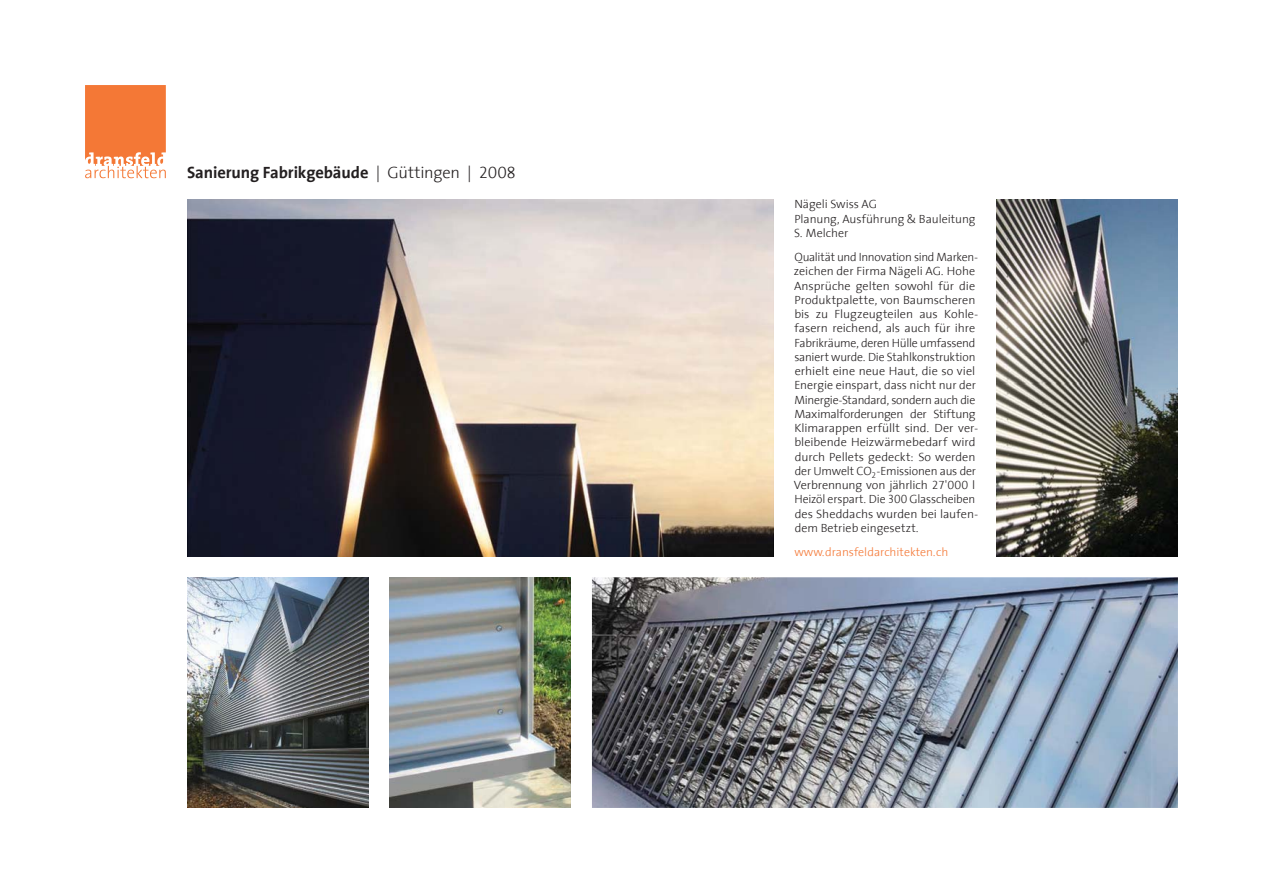
<style>
.page{position:relative;width:1263px;height:893px;background:#fff}
.page>*{position:absolute;margin:0;border:0;box-sizing:border-box;transform-origin:0 0}
.t1{font:700 16.5px "Thesis Dra";letter-spacing:-.01em;color:#231f20}
.t2{font:300 12px/14.2px "Thesis Dra";letter-spacing:-.01em;color:#231f20}
.t3{font:300 12px "Thesis Dra";color:#f47836}
.s1{font-weight:300}
</style>
<div class="page">
<img style="left:187px;top:199px;width:586px;height:357px">
<img style="left:187px;top:577px;width:181px;height:231px">
<img style="left:389px;top:577px;width:182px;height:231px">
<img style="left:592px;top:577px;width:586px;height:231px">
<img style="left:997px;top:199px;width:181px;height:357px">
<svg style="left:85px;top:85px;width:81px;height:93px;background:#f58f59"></svg>
<h1 class="t1" style="left:187px;top:166px;width:330px">Sanierung Fabrikgebäude <span class="s1">| Güttingen | 2008</span></h1>
<p class="t2" style="left:794px;top:198px;width:183px">Nägeli Swiss AG<br>Planung, Ausführung &amp; Bauleitung<br>S. Melcher</p>
<p class="t2" style="left:794px;top:251px;width:186px">Qualität und Innovation sind Marken&shy;zeichen der Firma Nägeli AG. Hohe Ansprüche gelten sowohl für die Produktpalette, von Baumscheren bis zu Flugzeugteilen aus Kohle&shy;fasern reichend, als auch für ihre Fabrikräume, deren Hülle umfassend saniert wurde. Die Stahlkonstruktion erhielt eine neue Haut, die so viel Energie einspart, dass nicht nur der Minergie-Standard, sondern auch die Maximalforderungen der Stiftung Klimarappen erfüllt sind. Der ver&shy;bleibende Heizwärmebedarf wird durch Pellets gedeckt: So werden der Umwelt CO<sub>2</sub>-Emissionen aus der Verbrennung von jährlich 27'000 l Heizöl erspart. Die 300 Glasscheiben des Sheddachs wurden bei laufen&shy;dem Betrieb eingesetzt.</p>
<p class="t3" style="left:794px;top:547px;width:155px">www.dransfeldarchitekten.ch</p>
</div>
